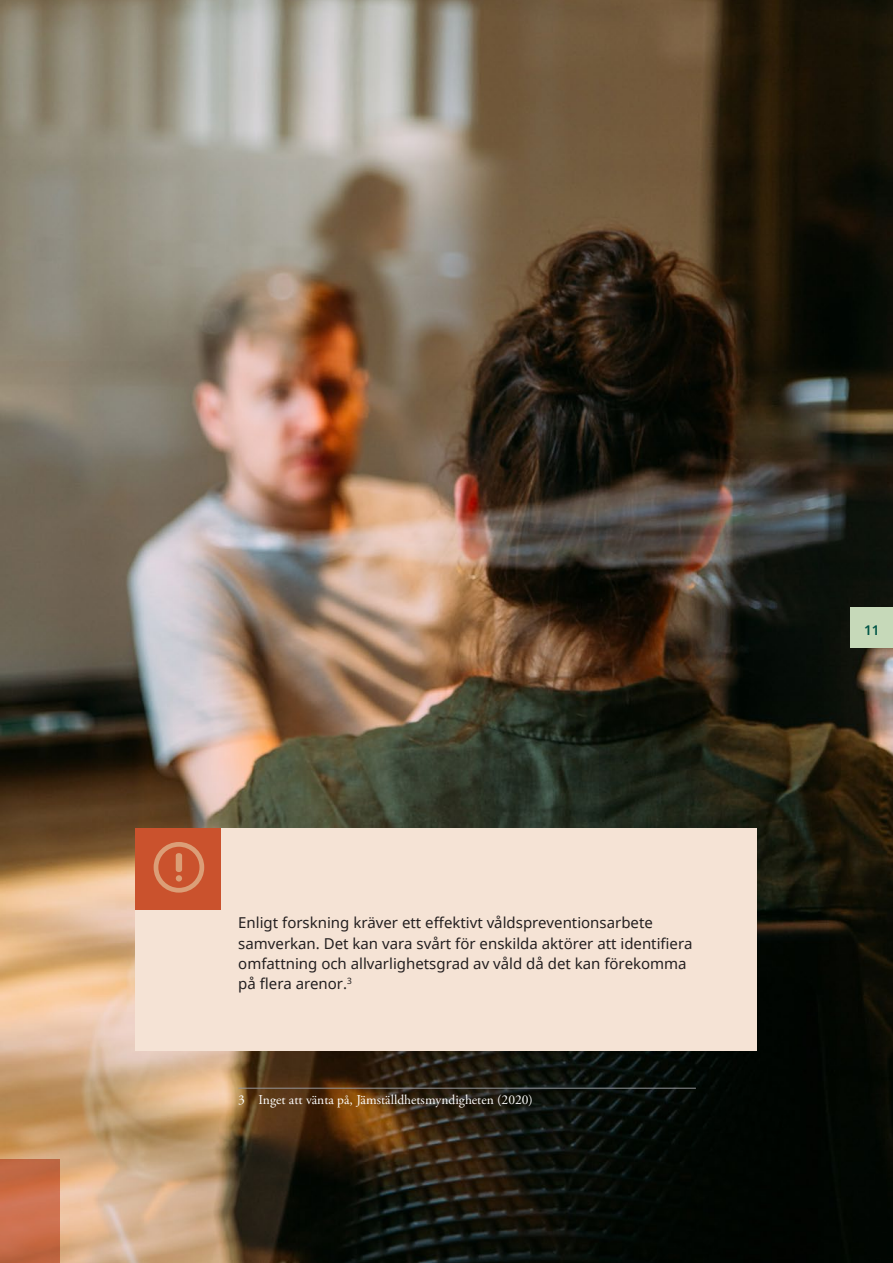
<style>
.page{position:relative;width:893px;height:1263px;background:#fff}
.page>*{position:absolute;margin:0;border:0;box-sizing:border-box;transform-origin:0 0}
.FAKTARUTA{font:15px/20.2px "Noto Sans";color:#231f20}
.FOTNOT{font:13.5px "Adobe Garamond Pro";color:#fff}
.t1{font:600 13.5px "Noto Sans";color:#005547}
</style>
<div class="page">
<img style="left:0;top:0;width:893px;height:1263px">
<div style="left:136px;top:828px;width:621px;height:223px;background:#f5e3d5"></div>
<div style="left:136px;top:828px;width:85px;height:81px;background:#ca522d"></div>
<svg style="left:154px;top:842px;width:50px;height:51px"></svg>
<hr style="left:238px;top:1088px;width:458px;height:1px;background:#939598">
<svg style="left:0;top:1159px;width:60px;height:104px;background:#c76b48"></svg>
<div style="left:850px;top:608px;width:43px;height:40px;background:#c6d9b9"></div>
<p class="FAKTARUTA" style="left:238px;top:913px;width:456px">Enligt forskning kräver ett effektivt våldspreventionsarbete samverkan. Det kan vara svårt för enskilda aktörer att identifiera omfattning och allvarlighetsgrad av våld då det kan förekomma på flera arenor.<sup>3</sup></p>
<p class="FOTNOT" style="left:238px;top:1092px;width:296px">3 Inget att vänta på, Jämställdhetsmyndigheten (2020)</p>
<p class="t1" style="left:864px;top:621px;width:17px">11</p>
</div>
